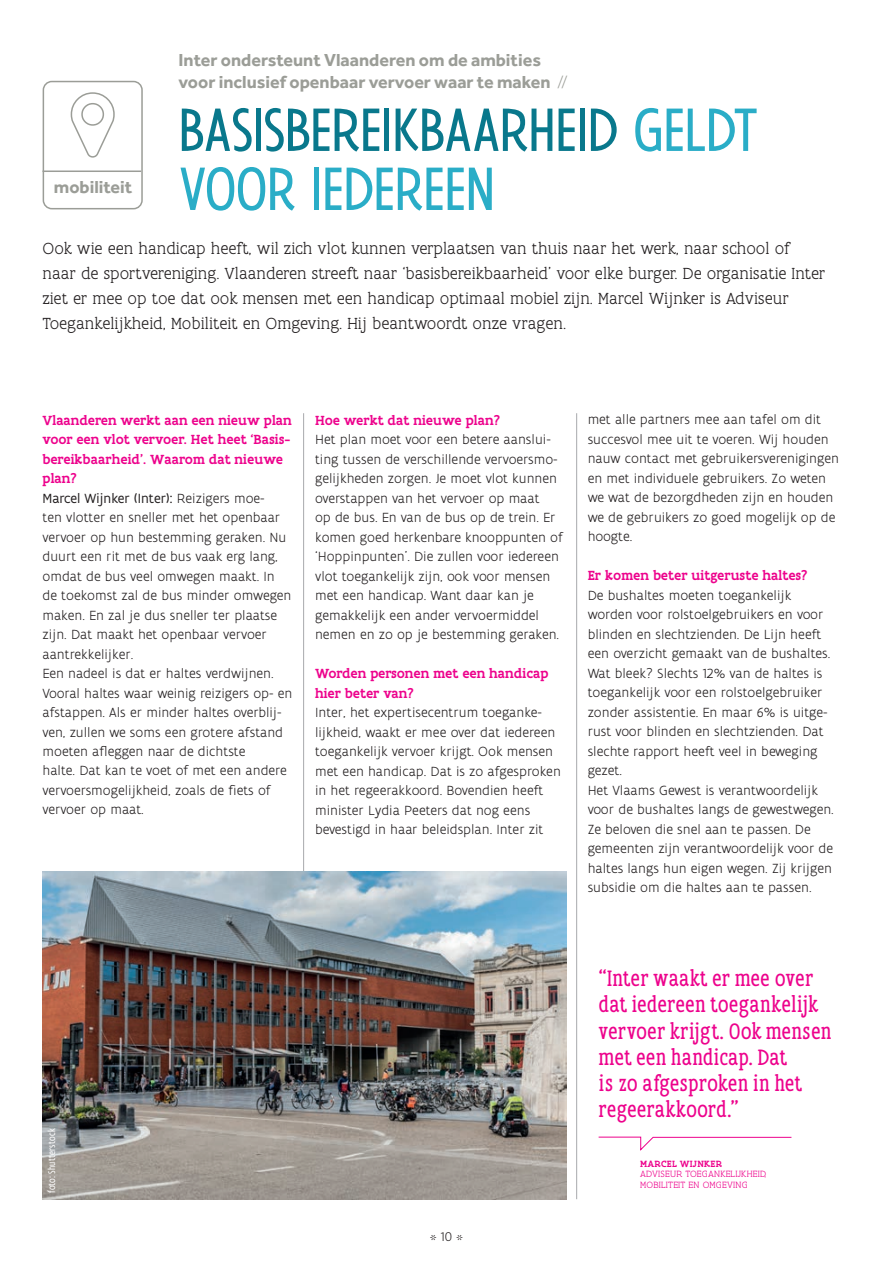
<style>
.page{position:relative;width:893px;height:1263px;background:#fff}
.page>*{position:absolute;margin:0;border:0;box-sizing:border-box;transform-origin:0 0}
.t1{font:condensed 65.85px/59.1px "Flanders Art Sans Pro";letter-spacing:-.015em;color:#09788c}
.t2{font:condensed 24px/26.2px "Flanders Art Serif Pro";color:#ed028c}
.t3{font:700 18px/21.6px "Effra";color:#9b9d97}
.t4{font:300 17.25px/24.8px "Flanders Art Serif Pro";color:#231f20}
.t5{font:300 14.25px/19.5px "Flanders Art Sans";color:#231f20}
.t6{font:500 14.25px/19.5px "Flanders Art Serif Pro";color:#ed028c}
.t7{font:300 13.5px "Flanders Art Sans";color:#231f20}
.t8{font:condensed 10.5px "Flanders Art Sans Pro";letter-spacing:.01em;color:#fff}
.t9{font:300 9.75px/10.5px "Flanders Art Serif Pro";letter-spacing:.02em;color:#ed028c}
.t10{font:500 9.75px "Flanders Art Serif Pro";letter-spacing:.02em;color:#ed028c}
.s1{font-weight:300}
.s2{color:#2aadc7}
.s3{font-weight:400}
</style>
<div class="page">
<hr style="left:303px;top:413px;width:1px;height:786px;background:#a8a9ad">
<hr style="left:576px;top:413px;width:1px;height:786px;background:#a8a9ad">
<div style="left:43px;top:81px;width:100px;height:128px;border:2px solid #9b9d97;border-radius:9px"></div>
<hr style="left:43px;top:170px;width:98px;height:2px;background:#9b9d97">
<svg style="left:70px;top:92px;width:45px;height:66px"></svg>
<img style="left:43px;top:872px;width:523px;height:327px">
<svg style="left:598px;top:1136px;width:194px;height:15px"></svg>
<p class="t3" style="left:179px;top:49px;width:391px">Inter ondersteunt Vlaanderen om de ambities voor inclusief openbaar vervoer waar te maken <span class="s1">//</span></p>
<h1 class="t1" style="left:179px;top:102px;width:581px">BASISBEREIKBAARHEID <span class="s2">GELDT<br>VOOR IEDEREEN</span></h1>
<p class="t4" style="left:43px;top:237px;width:784px">Ook wie een handicap heeft, wil zich vlot kunnen verplaatsen van thuis naar het werk, naar school of naar de sportvereniging. Vlaanderen streeft naar ‘basisbereikbaarheid’ voor elke burger. De organisatie Inter ziet er mee op toe dat ook mensen met een handicap optimaal mobiel zijn. Marcel Wijnker is Adviseur Toegankelijkheid, Mobiliteit en Omgeving. Hij beantwoordt onze vragen.</p>
<p class="t3" style="left:54px;top:176px;width:80px">mobiliteit</p>
<p class="t6" style="left:43px;top:410px;width:251px">Vlaanderen werkt aan een nieuw plan voor een vlot vervoer. Het heet ‘Basis&shy;bereikbaarheid’. Waarom dat nieuwe plan?</p>
<p class="t5" style="left:43px;top:488px;width:251px"><span class="s3">Marcel Wijnker (Inter):</span> Reizigers moe-<br>ten vlotter en sneller met het openbaar vervoer op hun bestemming geraken. Nu duurt een rit met de bus vaak erg lang, omdat de bus veel omwegen maakt. In de toekomst zal de bus minder omwegen maken. En zal je dus sneller ter plaatse zijn. Dat maakt het openbaar vervoer aantrekkelijker.<br>Een nadeel is dat er haltes verdwijnen.<br>Vooral haltes waar weinig reizigers op- en afstappen. Als er minder haltes overblij&shy;ven, zullen we soms een grotere afstand moeten afleggen naar de dichtste<br>halte. Dat kan te voet of met een andere vervoersmogelijkheid, zoals de fiets of vervoer op maat.</p>
<p class="t6" style="left:315px;top:410px;width:186px">Hoe werkt dat nieuwe plan?</p>
<p class="t5" style="left:315px;top:430px;width:249px">Het plan moet voor een betere aanslui&shy;ting tussen de verschillende vervoersmo&shy;gelijkheden zorgen. Je moet vlot kunnen overstappen van het vervoer op maat<br>op de bus. En van de bus op de trein. Er komen goed herkenbare knooppunten of ‘Hoppinpunten’. Die zullen voor iedereen vlot toegankelijk zijn, ook voor mensen met een handicap. Want daar kan je gemakkelijk een ander vervoermiddel nemen en zo op je bestemming geraken.</p>
<p class="t6" style="left:315px;top:664px;width:235px">Worden personen met een handicap hier beter van?</p>
<p class="t5" style="left:315px;top:703px;width:247px">Inter, het expertisecentrum toeganke&shy;lijkheid, waakt er mee over dat iedereen toegankelijk vervoer krijgt. Ook mensen met een handicap. Dat is zo afgesproken in het regeerakkoord. Bovendien heeft minister Lydia Peeters dat nog eens bevestigd in haar beleidsplan. Inter zit</p>
<p class="t5" style="left:588px;top:410px;width:253px">met alle partners mee aan tafel om dit succesvol mee uit te voeren. Wij houden nauw contact met gebruikersverenigingen en met individuele gebruikers. Zo weten we wat de bezorgdheden zijn en houden we de gebruikers zo goed mogelijk op de hoogte.</p>
<p class="t6" style="left:588px;top:566px;width:221px">Er komen beter uitgeruste haltes?</p>
<p class="t5" style="left:588px;top:586px;width:248px">De bushaltes moeten toegankelijk worden voor rolstoelgebruikers en voor blinden en slechtzienden. De Lijn heeft een overzicht gemaakt van de bushaltes.<br>Wat bleek? Slechts 12% van de haltes is toegankelijk voor een rolstoelgebruiker zonder assistentie. En maar 6% is uitge&shy;rust voor blinden en slechtzienden. Dat slechte rapport heeft veel in beweging gezet.<br>Het Vlaams Gewest is verantwoordelijk voor de bushaltes langs de gewestwegen.<br>Ze beloven die snel aan te passen. De gemeenten zijn verantwoordelijk voor de haltes langs hun eigen wegen. Zij krijgen subsidie om die haltes aan te passen.</p>
<p class="t8" style="left:46px;top:1193px;width:66px;rotate:-90deg">foto: Shutterstock</p>
<p class="t7" style="left:430px;top:1230px;width:35px">*10*</p>
<h2 class="t2" style="left:599px;top:966px;width:234px">“Inter waakt er mee over dat iedereen toegankelijk vervoer krijgt. Ook mensen met een handicap. Dat<br>is zo afgesproken in het regeerakkoord.”</h2>
<p class="t10" style="left:640px;top:1157px;width:83px">MARCEL WIJNKER</p>
<p class="t9" style="left:640px;top:1169px;width:128px">ADVISEUR TOEGANKELIJKHEID,<br>MOBILITEIT EN OMGEVING</p>
</div>
